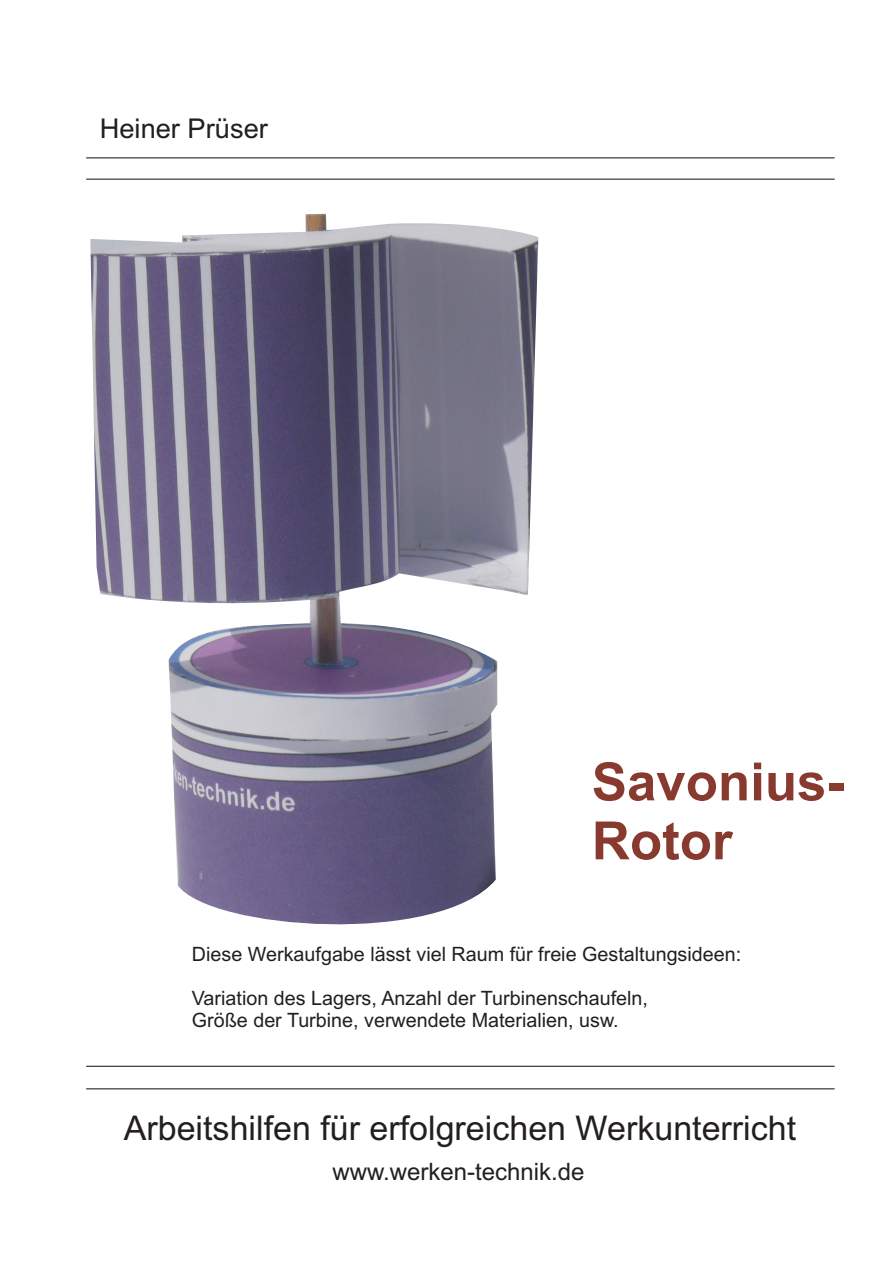
<style>
.page{position:relative;width:893px;height:1263px;background:#fff}
.page>*{position:absolute;margin:0;border:0;box-sizing:border-box;transform-origin:0 0}
.t1{font:700 52.8px/58.9px "Arial";color:#893a2f}
.t2{font:34.05px "Arial";color:#231f20}
.t3{font:27.3px "Arial";color:#231f20}
.t4{font:24px "Arial";color:#231f20}
.t5{font:19.8px/22px "Arial";color:#231f20}
</style>
<div class="page">
<hr style="left:86px;top:157px;width:749px;height:1px;background:#231f20">
<hr style="left:86px;top:1066px;width:749px;height:1px;background:#231f20">
<hr style="left:86px;top:179px;width:749px;height:1px;background:#231f20">
<hr style="left:86px;top:1088px;width:749px;height:1px;background:#231f20">
<img style="left:90px;top:214px;width:448px;height:711px">
<h3 class="t3" style="left:100px;top:118px;width:170px">Heiner Prüser</h3>
<h1 class="t1" style="left:592px;top:757px;width:254px">Savonius-<br>Rotor</h1>
<p class="t5" style="left:192px;top:944px;width:551px">Diese Werkaufgabe lässt viel Raum für freie Gestaltungsideen:</p>
<p class="t5" style="left:192px;top:989px;width:458px">Variation des Lagers, Anzahl der Turbinenschaufeln,<br>Größe der Turbine, verwendete Materialien, usw.</p>
<h2 class="t2" style="left:124px;top:1115px;width:674px">Arbeitshilfen für erfolgreichen Werkunterricht</h2>
<p class="t4" style="left:332px;top:1163px;width:254px">www.werken-technik.de</p>
</div>
